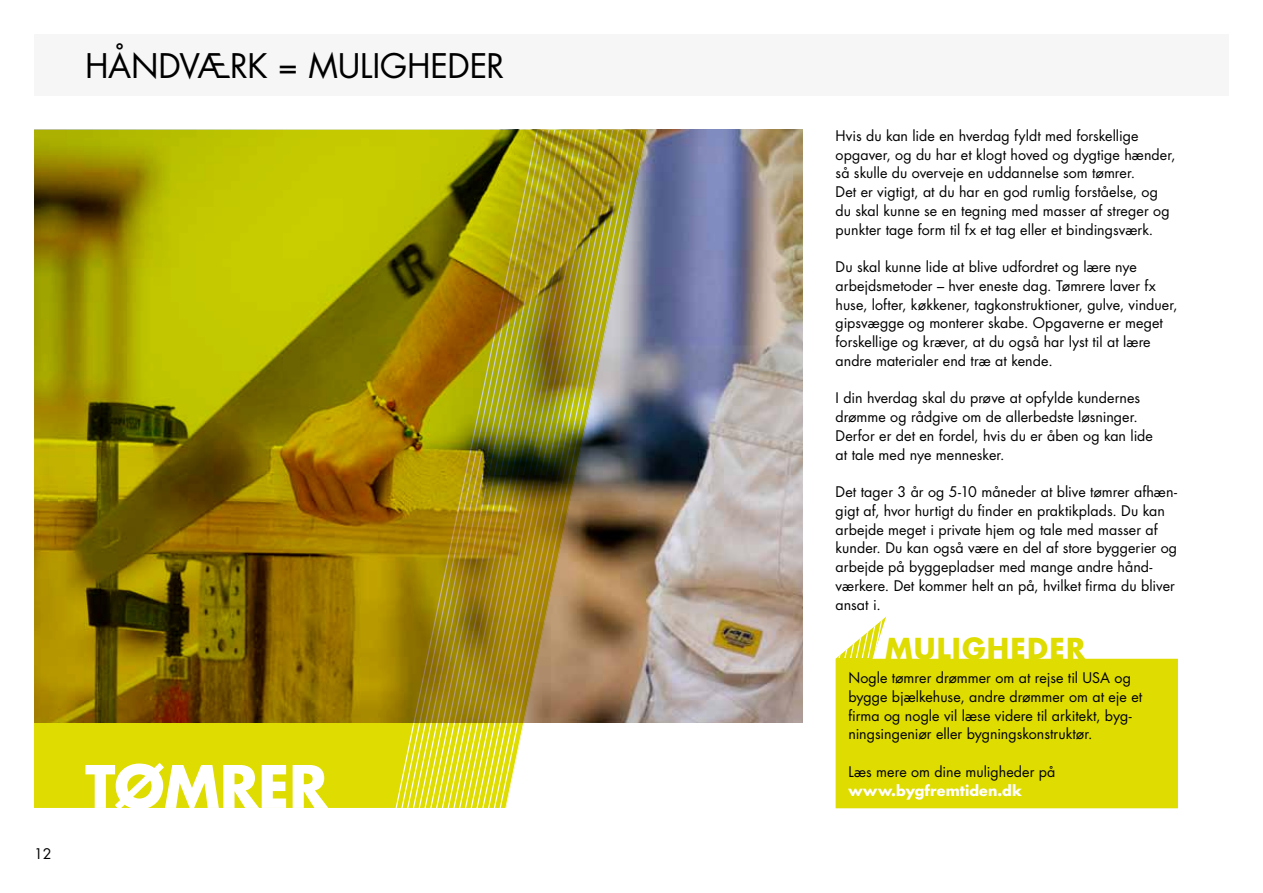
<style>
.page{position:relative;width:1263px;height:893px;background:#fff}
.page>*{position:absolute;margin:0;border:0;box-sizing:border-box;transform-origin:0 0}
.t1{font:700 57px "Futura";color:#fff}
.t2{font:33px "Futura";letter-spacing:-.01em;color:#000}
.t3{font:700 28.05px "Futura";letter-spacing:.04em;color:#dedc00}
.t4{font:14.25px/18.8px "Futura";letter-spacing:.005em;color:#000}
.t5{font:700 14.25px "Futura";letter-spacing:.01em;color:#fff}
</style>
<div class="page">
<img style="left:648px;top:130px;width:155px;height:593px">
<svg style="left:34px;top:130px;width:238px;height:678px;background:#9b8e00"></svg>
<img style="left:272px;top:130px;width:376px;height:678px">
<div style="left:836px;top:658px;width:342px;height:150px;background:#dedc00"></div>
<svg style="left:836px;top:617px;width:50px;height:41px"></svg>
<div style="left:34px;top:34px;width:1195px;height:62px;background:#f6f6f6"></div>
<h2 class="t2" style="left:85px;top:43px;width:421px">HÅNDVÆRK = MULIGHEDER</h2>
<p class="t4" style="left:34px;top:844px;width:19px">12</p>
<h1 class="t1" style="left:85px;top:747px;width:244px">TØMRER</h1>
<p class="t4" style="left:836px;top:126px;width:341px">Hvis du kan lide en hverdag fyldt med forskellige opgaver, og du har et klogt hoved og dygtige hænder, så skulle du overveje en uddannelse som tømrer.<br>Det er vigtigt, at du har en god rumlig forståelse, og du skal kunne se en tegning med masser af streger og punkter tage form til fx et tag eller et bindingsværk.</p>
<p class="t4" style="left:836px;top:257px;width:343px">Du skal kunne lide at blive udfordret og lære nye arbejdsmetoder – hver eneste dag. Tømrere laver fx huse, lofter, køkkener, tagkonstruktioner, gulve, vinduer, gipsvægge og monterer skabe. Opgaverne er meget forskellige og kræver, at du også har lyst til at lære andre materialer end træ at kende.</p>
<p class="t4" style="left:836px;top:389px;width:319px">I din hverdag skal du prøve at opfylde kundernes drømme og rådgive om de allerbedste løsninger.<br>Derfor er det en fordel, hvis du er åben og kan lide at tale med nye mennesker.</p>
<p class="t4" style="left:836px;top:482px;width:343px">Det tager 3 år og 5-10 måneder at blive tømrer afhæn&shy;gigt af, hvor hurtigt du finder en praktikplads. Du kan arbejde meget i private hjem og tale med masser af kunder. Du kan også være en del af store byggerier og arbejde på byggepladser med mange andre hånd&shy;værkere. Det kommer helt an på, hvilket firma du bliver ansat i.</p>
<h3 class="t3" style="left:885px;top:629px;width:144px">MULIGHEDE</h3>
<h3 class="t3" style="left:1066px;top:629px;width:21px">R</h3>
<p class="t4" style="left:848px;top:668px;width:295px">Nogle tømrer drømmer om at rejse til USA og bygge bjælkehuse, andre drømmer om at eje et firma og nogle vil læse videre til arkitekt, byg&shy;ningsingeniør eller bygningskonstruktør.</p>
<p class="t4" style="left:848px;top:762px;width:209px">Læs mere om dine muligheder på</p>
<p class="t5" style="left:848px;top:780px;width:175px">www.bygfremtiden.dk</p>
</div>
